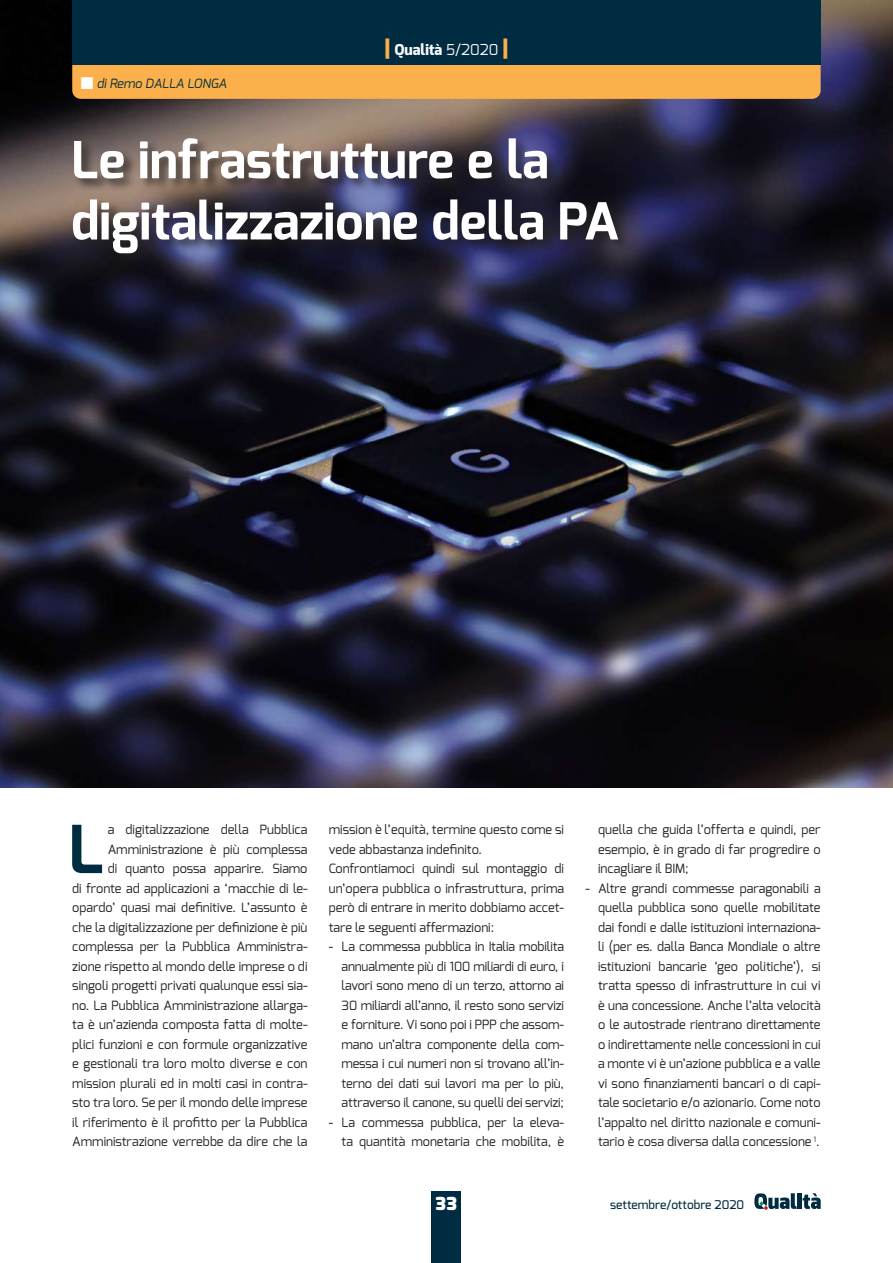
<style>
.page{position:relative;width:893px;height:1263px;background:#fff}
.page>*{position:absolute;margin:0;border:0;box-sizing:border-box;transform-origin:0 0}
.t1{font:700 66px "Exo";color:#002c41}
.t2{font:700 51px/61.2px "Exo";color:#fff}
.t3{font:900 18px "Exo";color:#fff}
.t4{font:800 15px "Exo";color:#fbfbfd}
.t5{font:12.75px/19.5px "Exo";color:#231f20;text-align:justify}
.t6{font:italic 12.75px "Exo";color:#002c41}
.t7{font:500 12px "Exo";color:#002c41}
.s1{color:#fff}
.s2{font-weight:900;font-size:24px;color:#fbb04b}
.s3{font-weight:400}
</style>
<div class="page">
<div style="left:432px;top:1192px;width:29px;height:71px;background:#002c41"></div>
<svg style="left:754px;top:1193px;width:67px;height:17px"></svg>
<img style="left:0;top:0;width:893px;height:787px">
<div style="left:72px;top:65px;width:749px;height:34px;background:#fbb04b"></div>
<div style="left:72px;top:0;width:749px;height:65px;background:#002c41"></div>
<div style="left:71px;top:136px;width:561px;height:131px;background:#231f20;opacity:.75"></div>
<p class="t6" style="left:81px;top:75px;width:147px"><span class="s1">■</span> di Remo DALLA LONGA</p>
<p class="t4" style="left:384px;top:40px;width:126px"><span class="s2">|</span> Qualità <span class="s3">5/2020</span> <span class="s2">|</span></p>
<h2 class="t2" style="left:71px;top:129px;width:549px">Le infrastrutture e la digitalizzazione della PA</h2>
<p class="t5" style="left:72px;top:820px;width:237px;text-align:right">a digitalizzazione della Pubblica Amministrazione è più complessa<br>di quanto possa apparire. Siamo<br>di fronte ad applicazioni a ‘macchie di le&shy;opardo’ quasi mai definitive. L’assunto è che la digitalizzazione per definizione è più complessa per la Pubblica Amministra&shy;zione rispetto al mondo delle imprese o di singoli progetti privati qualunque essi sia&shy;no. La Pubblica Amministrazione allarga&shy;ta è un’azienda composta fatta di molte&shy;plici funzioni e con formule organizzative e gestionali tra loro molto diverse e con mission plurali ed in molti casi in contra&shy;sto tra loro. Se per il mondo delle imprese il riferimento è il profitto per la Pubblica Amministrazione verrebbe da dire che la</p>
<p class="t5" style="left:329px;top:820px;width:237px;text-align:left">mission è l’equità, termine questo come si vede abbastanza indefinito.<br>Confrontiamoci quindi sul montaggio di un’opera pubblica o infrastruttura, prima però di entrare in merito dobbiamo accet&shy;tare le seguenti affermazioni:</p>
<h1 class="t1" style="left:68px;top:807px;width:37px">L</h1>
<p class="t5" style="left:342px;top:937px;width:224px;text-indent:-13px">- La commessa pubblica in Italia mobilita annualmente più di 100 miliardi di euro, i lavori sono meno di un terzo, attorno ai 30 miliardi all’anno, il resto sono servizi e forniture. Vi sono poi i PPP che assom&shy;mano un’altra componente della com&shy;messa i cui numeri non si trovano all’in&shy;terno dei dati sui lavori ma per lo più, attraverso il canone, su quelli dei servizi;</p>
<p class="t5" style="left:329px;top:1112px;width:237px;text-align:right">- La commessa pubblica, per la eleva&shy;ta quantità monetaria che mobilita, è</p>
<p class="t5" style="left:598px;top:820px;width:224px">quella che guida l’offerta e quindi, per esempio, è in grado di far progredire o incagliare il BIM;</p>
<p class="t5" style="left:598px;top:878px;width:224px;text-indent:-13px">- Altre grandi commesse paragonabili a quella pubblica sono quelle mobilitate dai fondi e dalle istituzioni internaziona&shy;li (per es. dalla Banca Mondiale o altre istituzioni bancarie ‘geo politiche’), si tratta spesso di infrastrutture in cui vi è una concessione. Anche l’alta velocità o le autostrade rientrano direttamente o indirettamente nelle concessioni in cui a monte vi è un’azione pubblica e a valle vi sono finanziamenti bancari o di capi&shy;tale societario e/o azionario. Come noto l’appalto nel diritto nazionale e comuni&shy;tario è cosa diversa dalla concessione <sup>1</sup>.</p>
<h3 class="t3" style="left:436px;top:1192px;width:23px">33</h3>
<p class="t7" style="left:610px;top:1197px;width:136px">settembre/ottobre 2020</p>
</div>
